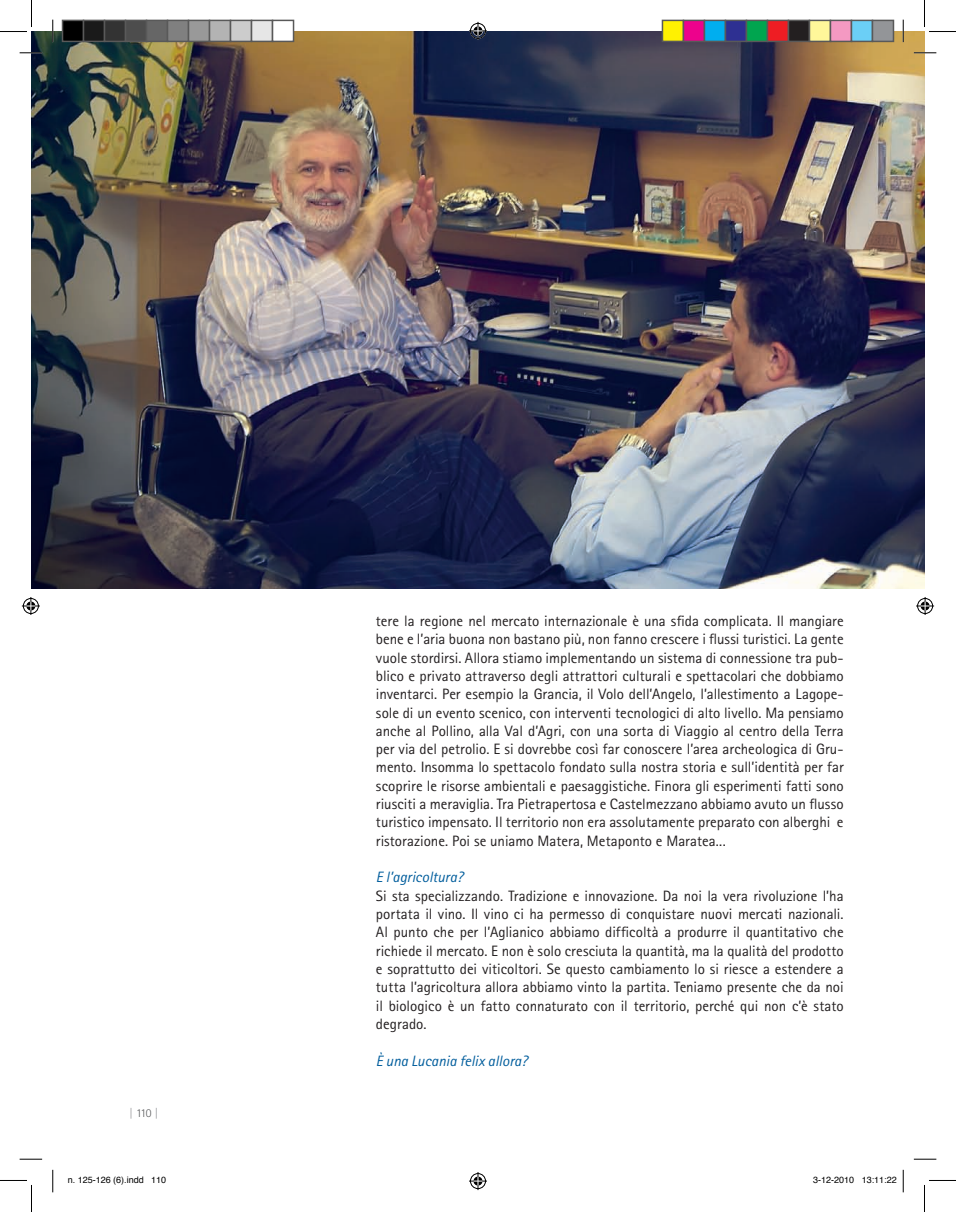
<style>
.page{position:relative;width:956px;height:1212px;background:#fff}
.page>*{position:absolute;margin:0;border:0;box-sizing:border-box;transform-origin:0 0}
.t1{font:15px/18.3px "Rotis Sans Serif";color:#231f20;text-align:justify}
.t2{font:italic 15px "Rotis Sans Serif";letter-spacing:-.005em;color:#005d9c}
.t3{font:300 12px "Rotis Sans Serif";color:#57585a}
.t4{font:9px "Helvetica";color:#000}
.s1{color:#8a8c8f}
.s2{font-style:italic;color:#005d9c}
</style>
<div class="page">
<img style="left:32px;top:32px;width:892px;height:557px">
<svg style="left:20px;top:52px;width:22px;height:2px"></svg>
<svg style="left:914px;top:52px;width:22px;height:2px"></svg>
<svg style="left:20px;top:1158px;width:22px;height:1px"></svg>
<svg style="left:914px;top:1158px;width:22px;height:1px"></svg>
<svg style="left:52px;top:20px;width:2px;height:22px"></svg>
<svg style="left:52px;top:1169px;width:2px;height:22px"></svg>
<svg style="left:903px;top:20px;width:1px;height:22px"></svg>
<svg style="left:903px;top:1169px;width:1px;height:22px"></svg>
<svg style="left:0;top:0;width:32px;height:32px"></svg>
<svg style="left:0;top:1180px;width:32px;height:31px"></svg>
<svg style="left:924px;top:0;width:32px;height:32px"></svg>
<svg style="left:924px;top:1180px;width:32px;height:31px"></svg>
<svg style="left:469px;top:22px;width:18px;height:18px"></svg>
<svg style="left:469px;top:1172px;width:18px;height:17px"></svg>
<svg style="left:22px;top:597px;width:18px;height:18px"></svg>
<svg style="left:916px;top:597px;width:18px;height:18px"></svg>
<div style="left:63px;top:20px;width:21px;height:21px;background:#000"></div>
<div style="left:62px;top:20px;width:22px;height:22px;border:2px solid #595959"></div>
<div style="left:84px;top:20px;width:21px;height:21px;background:#1a1a1a"></div>
<div style="left:83px;top:20px;width:22px;height:22px;border:2px solid #595959"></div>
<div style="left:105px;top:20px;width:21px;height:21px;background:#333"></div>
<div style="left:104px;top:20px;width:22px;height:22px;border:2px solid #595959"></div>
<div style="left:126px;top:20px;width:21px;height:21px;background:#4d4d4d"></div>
<div style="left:125px;top:20px;width:22px;height:22px;border:2px solid #595959"></div>
<div style="left:147px;top:20px;width:21px;height:21px;background:#666"></div>
<div style="left:146px;top:20px;width:22px;height:22px;border:2px solid #595959"></div>
<div style="left:168px;top:20px;width:21px;height:21px;background:#808080"></div>
<div style="left:167px;top:20px;width:22px;height:22px;border:2px solid #595959"></div>
<div style="left:189px;top:20px;width:21px;height:21px;background:#999"></div>
<div style="left:188px;top:20px;width:22px;height:22px;border:2px solid #595959"></div>
<div style="left:210px;top:20px;width:21px;height:21px;background:#b3b3b3"></div>
<div style="left:209px;top:20px;width:22px;height:22px;border:2px solid #595959"></div>
<div style="left:231px;top:20px;width:21px;height:21px;background:#ccc"></div>
<div style="left:230px;top:20px;width:22px;height:22px;border:2px solid #595959"></div>
<div style="left:252px;top:20px;width:21px;height:21px;background:#e6e6e6"></div>
<div style="left:251px;top:20px;width:22px;height:22px;border:2px solid #595959"></div>
<div style="left:273px;top:20px;width:21px;height:21px;background:#fff"></div>
<div style="left:272px;top:20px;width:22px;height:22px;border:2px solid #595959"></div>
<div style="left:662px;top:20px;width:21px;height:21px;background:#fff101"></div>
<div style="left:662px;top:20px;width:22px;height:22px;border:2px solid #595959"></div>
<div style="left:683px;top:20px;width:21px;height:21px;background:#ed028c"></div>
<div style="left:683px;top:20px;width:22px;height:22px;border:2px solid #595959"></div>
<div style="left:704px;top:20px;width:21px;height:21px;background:#00aeef"></div>
<div style="left:704px;top:20px;width:22px;height:22px;border:2px solid #595959"></div>
<div style="left:725px;top:20px;width:21px;height:21px;background:#2e3092"></div>
<div style="left:725px;top:20px;width:22px;height:22px;border:2px solid #595959"></div>
<div style="left:746px;top:20px;width:21px;height:21px;background:#00a54f"></div>
<div style="left:746px;top:20px;width:22px;height:22px;border:2px solid #595959"></div>
<div style="left:767px;top:20px;width:21px;height:21px;background:#ee1d23"></div>
<div style="left:767px;top:20px;width:22px;height:22px;border:2px solid #595959"></div>
<div style="left:788px;top:20px;width:21px;height:21px;background:#231f20"></div>
<div style="left:788px;top:20px;width:22px;height:22px;border:2px solid #595959"></div>
<div style="left:809px;top:20px;width:21px;height:21px;background:#fff79a"></div>
<div style="left:809px;top:20px;width:22px;height:22px;border:2px solid #595959"></div>
<div style="left:830px;top:20px;width:21px;height:21px;background:#f499c2"></div>
<div style="left:830px;top:20px;width:22px;height:22px;border:2px solid #595959"></div>
<div style="left:851px;top:20px;width:21px;height:21px;background:#6bcff6"></div>
<div style="left:851px;top:20px;width:22px;height:22px;border:2px solid #595959"></div>
<div style="left:872px;top:20px;width:21px;height:21px;background:#939598"></div>
<div style="left:872px;top:20px;width:22px;height:22px;border:2px solid #595959"></div>
<p class="t3" style="left:129px;top:1105px;width:31px"><span class="s1">|</span> 110 <span class="s1">|</span></p>
<p class="t1" style="left:376px;top:611px;width:469px">tere la regione nel mercato internazionale è una sfida complicata. Il mangiare bene e l’aria buona non bastano più, non fanno crescere i flussi turistici. La gente vuole stordirsi. Allora stiamo implementando un sistema di connessione tra pub&shy;blico e privato attraverso degli attrattori culturali e spettacolari che dobbiamo inventarci. Per esempio la Grancia, il Volo dell’Angelo, l’allestimento a Lagope&shy;sole di un evento scenico, con interventi tecnologici di alto livello. Ma pensiamo anche al Pollino, alla Val d’Agri, con una sorta di Viaggio al centro della Terra per via del petrolio. E si dovrebbe così far conoscere l’area archeologica di Gru&shy;mento. Insomma lo spettacolo fondato sulla nostra storia e sull’identità per far scoprire le risorse ambientali e paesaggistiche. Finora gli esperimenti fatti sono riusciti a meraviglia. Tra Pietrapertosa e Castelmezzano abbiamo avuto un flusso turistico impensato. Il territorio non era assolutamente preparato con alberghi e ristorazione. Poi se uniamo Matera, Metaponto e Maratea...</p>
<p class="t1" style="left:376px;top:867px;width:469px;text-align:left"><span class="s2">E l’agricoltura?<br></span>Si sta specializzando. Tradizione e innovazione. Da noi la vera rivoluzione l’ha portata il vino. Il vino ci ha permesso di conquistare nuovi mercati nazionali.<br>Al punto che per l’Aglianico abbiamo difficoltà a produrre il quantitativo che richiede il mercato. E non è solo cresciuta la quantità, ma la qualità del prodotto e soprattutto dei viticoltori. Se questo cambiamento lo si riesce a estendere a tutta l’agricoltura allora abbiamo vinto la partita. Teniamo presente che da noi il biologico è un fatto connaturato con il territorio, perché qui non c’è stato degrado.</p>
<p class="t2" style="left:376px;top:1051px;width:153px">È una Lucania felix allora?</p>
<p class="t4" style="left:68px;top:1173px;width:100px">n. 125-126 (6).indd 110</p>
<p class="t4" style="left:813px;top:1173px;width:85px">3-12-2010 13:11:22</p>
</div>
